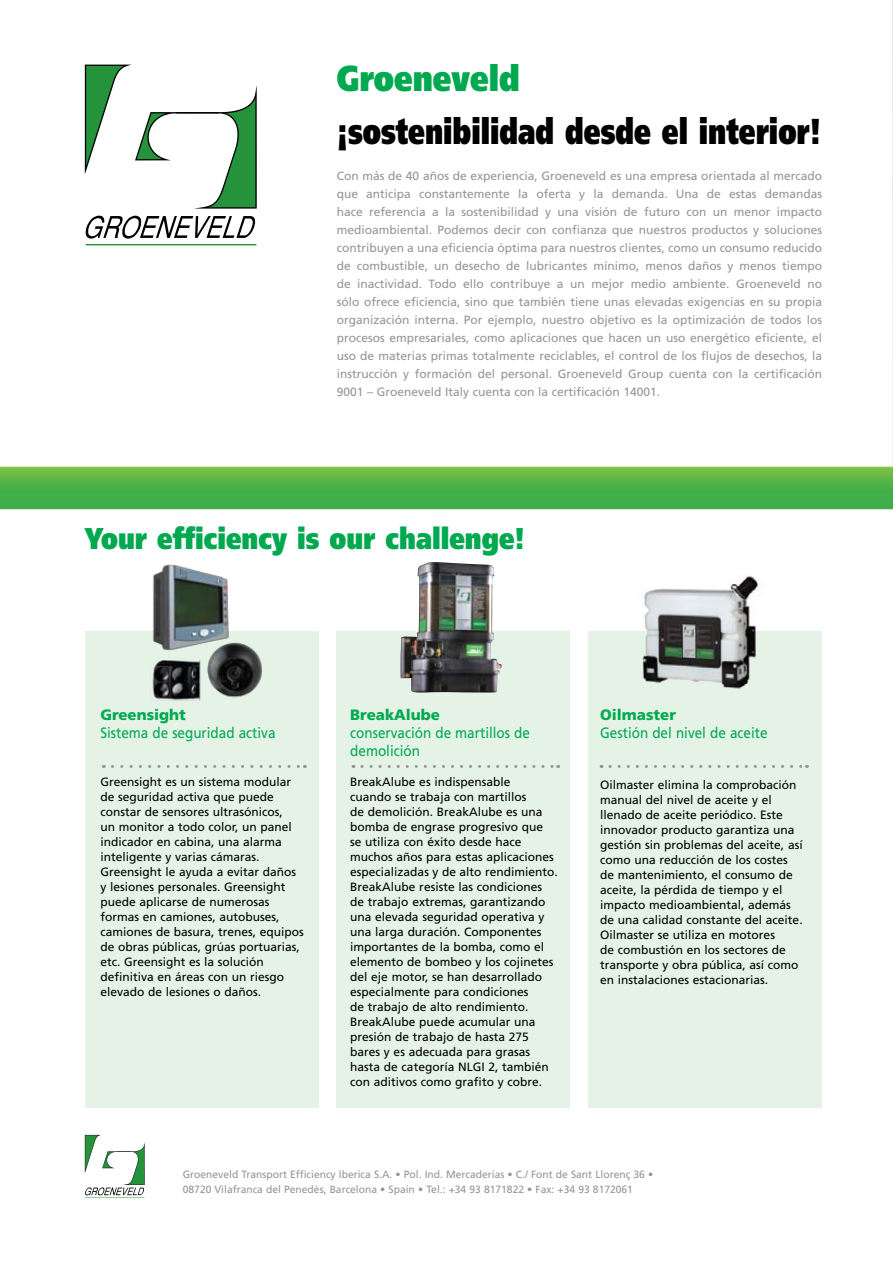
<style>
.page{position:relative;width:893px;height:1263px;background:#fff}
.page>*{position:absolute;margin:0;border:0;box-sizing:border-box;transform-origin:0 0}
.t1{font:900 36px "Frutiger";color:#000;scale:.74 1}
.t2{font:900 36px "Frutiger";color:#00a94f;scale:.82 1}
.t3{font:900 30px "Frutiger";color:#00a94f;scale:.82 1}
.t4{font:15px/18px "Frutiger";color:#00a94f;scale:.9 1}
.t5{font:900 15px "Frutiger";color:#00a94f}
.t6{font:12px/15px "Frutiger";color:#000}
.t7{font:12px/18px "Frutiger";color:#939598;text-align:justify}
.t8{font:10.5px/15px "Frutiger";color:#939598}
</style>
<div class="page">
<img style="left:0;top:0;width:893px;height:1173px">
<div style="left:336px;top:631px;width:234px;height:476px;background:#e5f3e7"></div>
<div style="left:85px;top:631px;width:234px;height:476px;background:#e5f3e7"></div>
<div style="left:588px;top:631px;width:234px;height:476px;background:#e5f3e7"></div>
<img style="left:400px;top:562px;width:102px;height:131px">
<svg style="left:610px;top:765px;width:197px;height:3px"></svg>
<svg style="left:362px;top:765px;width:197px;height:3px"></svg>
<img style="left:147px;top:561px;width:117px;height:140px">
<img style="left:635px;top:573px;width:133px;height:116px">
<svg style="left:112px;top:765px;width:193px;height:3px"></svg>
<svg style="left:85px;top:1135px;width:60px;height:63px"></svg>
<svg style="left:85px;top:216px;width:171px;height:29px"></svg>
<svg style="left:85px;top:65px;width:172px;height:144px"></svg>
<h1 class="t2" style="left:337px;top:57px;width:225px">Groeneveld</h1>
<h1 class="t1" style="left:337px;top:109px;width:656px">¡sostenibilidad desde el interior!</h1>
<p class="t7" style="left:337px;top:167px;width:487px">Con más de 40 años de experiencia, Groeneveld es una empresa orientada al mercado que anticipa constantemente la oferta y la demanda. Una de estas demandas hace referencia a la sostenibilidad y una visión de futuro con un menor impacto medioambiental. Podemos decir con confianza que nuestros productos y soluciones contribuyen a una eficiencia óptima para nuestros clientes, como un consumo reducido de combustible, un desecho de lubricantes mínimo, menos daños y menos tiempo de inactividad. Todo ello contribuye a un mejor medio ambiente. Groeneveld no sólo ofrece eficiencia, sino que también tiene unas elevadas exigencias en su propia organización interna. Por ejemplo, nuestro objetivo es la optimización de todos los procesos empresariales, como aplicaciones que hacen un uso energético eficiente, el uso de materias primas totalmente reciclables, el control de los flujos de desechos, la instrucción y formación del personal. Groeneveld Group cuenta con la certificación 9001 – Groeneveld Italy cuenta con la certificación 14001.</p>
<h2 class="t3" style="left:85px;top:520px;width:538px">Your efficiency is our challenge!</h2>
<p class="t5" style="left:100px;top:706px;width:87px">Greensight</p>
<p class="t4" style="left:100px;top:724px;width:196px">Sistema de seguridad activa</p>
<p class="t6" style="left:100px;top:774px;width:205px">Greensight es un sistema modular de seguridad activa que puede constar de sensores ultrasónicos,<br>un monitor a todo color, un panel indicador en cabina, una alarma inteligente y varias cámaras.<br>Greensight le ayuda a evitar daños y lesiones personales. Greensight puede aplicarse de numerosas formas en camiones, autobuses, camiones de basura, trenes, equipos de obras públicas, grúas portuarias, etc. Greensight es la solución definitiva en áreas con un riesgo elevado de lesiones o daños.</p>
<p class="t5" style="left:350px;top:706px;width:91px">BreakAlube</p>
<p class="t4" style="left:350px;top:724px;width:201px">conservación de martillos de demolición</p>
<p class="t6" style="left:350px;top:774px;width:209px">BreakAlube es indispensable<br>cuando se trabaja con martillos<br>de demolición. BreakAlube es una bomba de engrase progresivo que<br>se utiliza con éxito desde hace muchos años para estas aplicaciones especializadas y de alto rendimiento.<br>BreakAlube resiste las condiciones de trabajo extremas, garantizando una elevada seguridad operativa y una larga duración. Componentes importantes de la bomba, como el elemento de bombeo y los cojinetes del eje motor, se han desarrollado especialmente para condiciones<br>de trabajo de alto rendimiento.<br>BreakAlube puede acumular una presión de trabajo de hasta 275 bares y es adecuada para grasas hasta de categoría NLGI 2, también con aditivos como grafito y cobre.</p>
<p class="t5" style="left:600px;top:706px;width:77px">Oilmaster</p>
<p class="t4" style="left:600px;top:724px;width:187px">Gestión del nivel de aceite</p>
<p class="t6" style="left:600px;top:777px;width:204px">Oilmaster elimina la comprobación manual del nivel de aceite y el llenado de aceite periódico. Este innovador producto garantiza una gestión sin problemas del aceite, así como una reducción de los costes de mantenimiento, el consumo de aceite, la pérdida de tiempo y el impacto medioambiental, además de una calidad constante del aceite.<br>Oilmaster se utiliza en motores<br>de combustión en los sectores de transporte y obra pública, así como en instalaciones estacionarias.</p>
<p class="t8" style="left:183px;top:1166px;width:472px">Groeneveld Transport Efficiency Iberica S.A. • Pol. Ind. Mercaderías • C./ Font de Sant Llorenç 36 •<br>08720 Vilafranca del Penedès, Barcelona • Spain • Tel.: +34 93 8171822 • Fax: +34 93 8172061</p>
</div>
